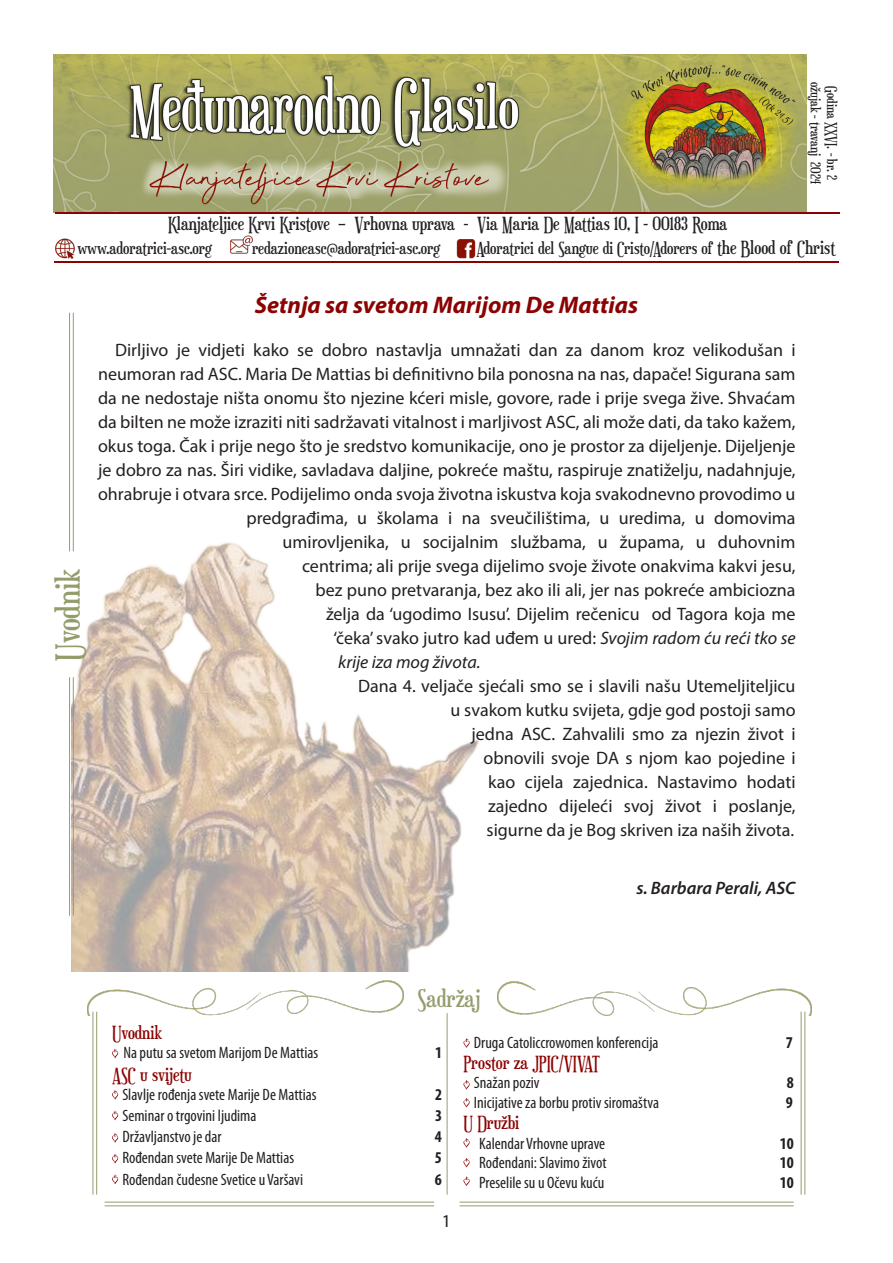
<style>
.page{position:relative;width:893px;height:1263px;background:#fff}
.page>*{position:absolute;margin:0;border:0;box-sizing:border-box;transform-origin:0 0}
.t1{font:33px "Euphorigenic";color:#939d6c}
.t2{font:italic 700 24px "Myriad Pro";color:#8b0202}
.t3{font:24px "Euphorigenic";color:#939d6c}
.t4{font:18px/24px "Myriad Pro";color:#231f20;text-align:right}
.t5{font:18px "Euphorigenic";color:#231f20}
.t6{font:18px "Euphorigenic";color:#8b0202}
.t7{font:italic 600 18px "Myriad Pro";color:#231f20}
.t8{font:italic 18px "Myriad Pro";color:#231f20}
.t9{font:condensed 16.5px "Myriad Pro";color:#231f20}
.t10{font:16.5px "Euphorigenic";color:#231f20}
.t11{font:700 condensed 16.5px "Myriad Pro";color:#231f20}
.t12{font:13.5px "Euphorigenic";color:#231f20}
.s1{font-size:18px}
.s2{font-style:italic}
</style>
<div class="page">
<img style="left:71px;top:541px;width:408px;height:430px">
<hr style="left:54px;top:261px;width:785px;height:1px;background:#8b0202">
<hr style="left:447px;top:1013px;width:1px;height:181px;background:#939d6c">
<img style="left:87px;top:989px;width:160px;height:26px">
<img style="left:655px;top:987px;width:157px;height:29px">
<img style="left:247px;top:980px;width:157px;height:34px">
<img style="left:497px;top:982px;width:158px;height:33px">
<hr style="left:96px;top:1012px;width:1px;height:182px;background:#939d6c">
<hr style="left:93px;top:1012px;width:1px;height:182px;background:#939d6c">
<hr style="left:804px;top:1012px;width:1px;height:182px;background:#939d6c">
<hr style="left:801px;top:1012px;width:1px;height:182px;background:#939d6c">
<hr style="left:105px;top:1205px;width:329px;height:1px;background:#939d6c">
<hr style="left:105px;top:1202px;width:329px;height:1px;background:#939d6c">
<hr style="left:459px;top:1205px;width:335px;height:1px;background:#939d6c">
<hr style="left:459px;top:1202px;width:335px;height:1px;background:#939d6c">
<svg style="left:112px;top:1048px;width:7px;height:10px"></svg>
<svg style="left:112px;top:1090px;width:7px;height:9px"></svg>
<svg style="left:112px;top:1133px;width:7px;height:10px"></svg>
<svg style="left:112px;top:1154px;width:7px;height:9px"></svg>
<svg style="left:112px;top:1174px;width:7px;height:10px"></svg>
<svg style="left:463px;top:1138px;width:7px;height:10px"></svg>
<svg style="left:463px;top:1158px;width:7px;height:9px"></svg>
<svg style="left:463px;top:1176px;width:7px;height:10px"></svg>
<hr style="left:73px;top:677px;width:1px;height:239px;background:#939d6c">
<hr style="left:69px;top:677px;width:1px;height:239px;background:#939d6c">
<hr style="left:73px;top:313px;width:1px;height:238px;background:#939d6c">
<hr style="left:69px;top:313px;width:1px;height:238px;background:#939d6c">
<svg style="left:112px;top:1110px;width:7px;height:10px"></svg>
<svg style="left:463px;top:1080px;width:7px;height:9px"></svg>
<svg style="left:463px;top:1098px;width:7px;height:9px"></svg>
<svg style="left:463px;top:1038px;width:7px;height:10px"></svg>
<img style="left:54px;top:54px;width:752px;height:159px">
<img style="left:456px;top:239px;width:20px;height:19px">
<img style="left:230px;top:235px;width:23px;height:19px">
<img style="left:55px;top:238px;width:20px;height:21px">
<hr style="left:55px;top:212px;width:785px;height:1px;background:#8b0202">
<p class="t12" style="left:824px;top:82px;width:104px;rotate:90deg">ožujak - travanj 2024</p>
<p class="t12" style="left:840px;top:86px;width:95px;rotate:90deg">Godina XXVI. - br. 2</p>
<p class="t5" style="left:168px;top:212px;width:561px">Klanjateljice Krvi Kristove – Vrhovna uprava - Via Maria De Mattias 10, I - 00183 Roma</p>
<p class="t10" style="left:77px;top:238px;width:136px">www.adoratrici-asc.org</p>
<p class="t10" style="left:252px;top:238px;width:190px">redazioneasc@adoratrici-asc.org</p>
<p class="t10" style="left:476px;top:238px;width:360px">Adoratrici del Sangue di Cristo/Adorers of <span class="s1">the Blood of Christ</span></p>
<p class="t1" style="left:48px;top:661px;width:93px;rotate:-90deg">Uvodnik</p>
<p class="t2" style="left:255px;top:289px;width:385px">Šetnja sa svetom Marijom De Mattias</p>
<p class="t4" style="left:115px;top:337px;width:682px">Dirljivo je vidjeti kako se dobro nastavlja umnažati dan za danom kroz velikodušan i</p>
<p class="t4" style="left:98px;top:361px;width:699px">neumoran rad ASC. Maria De Mattias bi definitivno bila ponosna na nas, dapače! Sigurana sam</p>
<p class="t4" style="left:98px;top:385px;width:699px">da ne nedostaje ništa onomu što njezine kćeri misle, govore, rade i prije svega žive. Shvaćam</p>
<p class="t4" style="left:98px;top:409px;width:699px">da bilten ne može izraziti niti sadržavati vitalnost i marljivost ASC, ali može dati, da tako kažem,</p>
<p class="t4" style="left:98px;top:433px;width:699px">okus toga. Čak i prije nego što je sredstvo komunikacije, ono je prostor za dijeljenje. Dijeljenje</p>
<p class="t4" style="left:98px;top:457px;width:699px">je dobro za nas. Širi vidike, savladava daljine, pokreće maštu, raspiruje znatiželju, nadahnjuje,</p>
<p class="t4" style="left:98px;top:481px;width:699px">ohrabruje i otvara srce. Podijelimo onda svoja životna iskustva koja svakodnevno provodimo u</p>
<p class="t4" style="left:247px;top:505px;width:551px">predgrađima, u školama i na sveučilištima, u uredima, u domovima</p>
<p class="t4" style="left:283px;top:529px;width:514px">umirovljenika, u socijalnim službama, u župama, u duhovnim</p>
<p class="t4" style="left:302px;top:553px;width:495px">centrima; ali prije svega dijelimo svoje živote onakvima kakvi jesu,</p>
<p class="t4" style="left:316px;top:577px;width:482px">bez puno pretvaranja, bez ako ili ali, jer nas pokreće ambiciozna</p>
<p class="t4" style="left:326px;top:601px;width:471px">želja da ‘ugodimo Isusu’. Dijelim rečenicu od Tagora koja me</p>
<p class="t4" style="left:334px;top:625px;width:464px">‘čeka’ svako jutro kad uđem u ured: <span class="s2">Svojim radom ću reći tko se</span></p>
<p class="t8" style="left:338px;top:651px;width:144px">krije iza mog života.</p>
<p class="t4" style="left:358px;top:673px;width:439px">Dana 4. veljače sjećali smo se i slavili našu Utemeljiteljicu u svakom kutku svijeta, gdje god postoji samo<br>jedna ASC. Zahvalili smo za njezin život i<br>obnovili svoje DA s njom kao pojedine i<br>kao cijela zajednica. Nastavimo hodati<br>zajedno dijeleći svoj život i poslanje,<br>sigurne da je Bog skriven iza naših života.</p>
<p class="t7" style="left:636px;top:877px;width:161px">s. Barbara Perali, ASC</p>
<p class="t3" style="left:418px;top:984px;width:64px">Sadržaj</p>
<p class="t6" style="left:112px;top:1021px;width:52px">Uvodnik</p>
<p class="t9" style="left:123px;top:1044px;width:196px">Na putu sa svetom Marijom De Mattias</p>
<p class="t11" style="left:435px;top:1042px;width:9px">1</p>
<p class="t6" style="left:112px;top:1063px;width:81px">ASC u svijetu</p>
<p class="t9" style="left:122px;top:1086px;width:196px">Slavlje rođenja svete Marije De Mattias</p>
<p class="t11" style="left:435px;top:1084px;width:9px">2</p>
<p class="t9" style="left:122px;top:1107px;width:136px">Seminar o trgovini ljudima</p>
<p class="t11" style="left:435px;top:1105px;width:9px">3</p>
<p class="t9" style="left:122px;top:1128px;width:101px">Državljanstvo je dar</p>
<p class="t11" style="left:435px;top:1126px;width:9px">4</p>
<p class="t9" style="left:122px;top:1149px;width:173px">Rođendan svete Marije De Mattias</p>
<p class="t11" style="left:435px;top:1147px;width:9px">5</p>
<p class="t9" style="left:122px;top:1170px;width:182px">Rođendan čudesne Svetice u Varšavi</p>
<p class="t11" style="left:435px;top:1169px;width:9px">6</p>
<p class="t4" style="left:442px;top:1208px;width:11px">1</p>
<p class="t9" style="left:474px;top:1033px;width:186px">Druga Catoliccrowomen konferencija</p>
<p class="t11" style="left:786px;top:1032px;width:9px">7</p>
<p class="t6" style="left:463px;top:1051px;width:138px">Prostor za JPIC/VIVAT</p>
<p class="t9" style="left:474px;top:1074px;width:67px">Snažan poziv</p>
<p class="t11" style="left:787px;top:1072px;width:9px">8</p>
<p class="t9" style="left:474px;top:1093px;width:187px">Inicijative za borbu protiv siromaštva</p>
<p class="t11" style="left:786px;top:1092px;width:9px">9</p>
<p class="t6" style="left:463px;top:1112px;width:57px">U Družbi</p>
<p class="t9" style="left:479px;top:1134px;width:128px">Kalendar Vrhovne uprave</p>
<p class="t11" style="left:780px;top:1133px;width:16px">10</p>
<p class="t9" style="left:479px;top:1154px;width:129px">Rođendani: Slavimo život</p>
<p class="t11" style="left:780px;top:1152px;width:16px">10</p>
<p class="t9" style="left:479px;top:1173px;width:127px">Preselile su u Očevu kuću</p>
<p class="t11" style="left:780px;top:1172px;width:16px">10</p>
</div>
